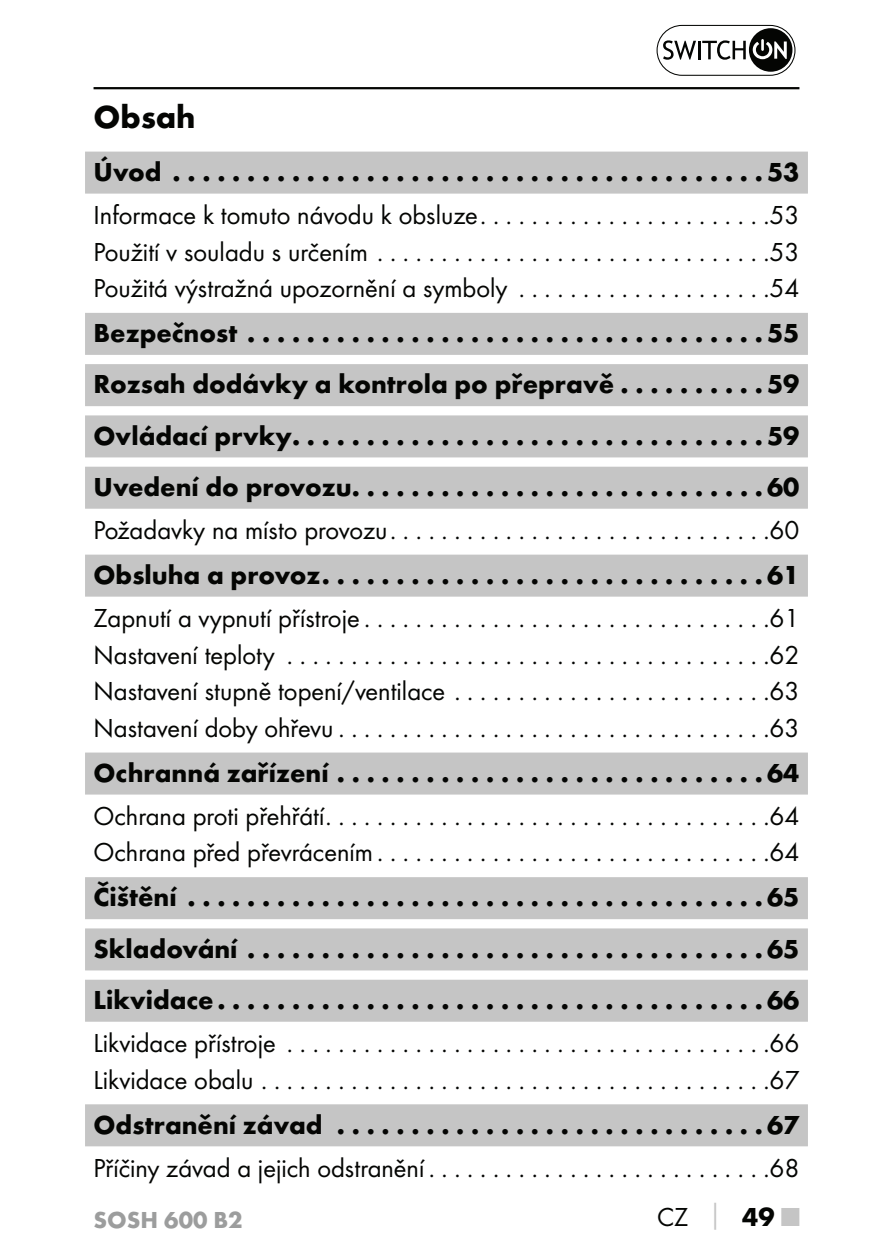
<style>
.page{position:relative;width:893px;height:1259px;background:#fff}
.page>*{position:absolute;margin:0;border:0;box-sizing:border-box;transform-origin:0 0}
.t1{font:700 33px "Futura";color:#040503}
.t2{font:27px/36.6px "Futura Boo";color:#040503;text-align:justify}
.t3{font:700 27px/51.3px "Futura";color:#040503;text-align:justify}
.t4{font:700 24px "Futura";color:#9c9d9d}
.s1{font-family:"Futura";font-weight:700;color:#c5c5c5}
.s2{font-family:"Futura";font-weight:700}
</style>
<div class="page">
<hr style="left:94px;top:87px;width:705px;height:2px;background:#040503">
<svg style="left:657px;top:25px;width:138px;height:51px"></svg>
<div style="left:85px;top:152px;width:723px;height:42px;background:#c5c5c5"></div>
<div style="left:85px;top:313px;width:723px;height:42px;background:#c5c5c5"></div>
<div style="left:85px;top:364px;width:723px;height:42px;background:#c5c5c5"></div>
<div style="left:85px;top:415px;width:723px;height:42px;background:#c5c5c5"></div>
<div style="left:85px;top:467px;width:723px;height:42px;background:#c5c5c5"></div>
<div style="left:85px;top:554px;width:723px;height:42px;background:#c5c5c5"></div>
<div style="left:85px;top:752px;width:723px;height:42px;background:#c5c5c5"></div>
<div style="left:85px;top:877px;width:723px;height:42px;background:#c5c5c5"></div>
<div style="left:85px;top:928px;width:723px;height:42px;background:#c5c5c5"></div>
<div style="left:85px;top:979px;width:723px;height:42px;background:#c5c5c5"></div>
<div style="left:85px;top:1104px;width:723px;height:42px;background:#c5c5c5"></div>
<p class="t1" style="left:94px;top:104px;width:104px">Obsah</p>
<p class="t3" style="left:94px;top:148px;width:707px">Úvod ........................................53</p>
<p class="t2" style="left:94px;top:198px;width:707px">Informace k tomuto návodu k obsluze . . . . . . . . . . . . . . . . . . . . . . .53<br>Použití v souladu s určením ...............................53<br>Použitá výstražná upozornění a symboly . . . . . . . . . . . . . . . . . . . .54</p>
<p class="t3" style="left:94px;top:310px;width:707px">Bezpečnost ...................................55<br>Rozsah dodávky a kontrola po přepravě . . . . . . . . . . 59<br>Ovládací prvky ................................59<br>Uvedení do provozu. . . . . . . . . . . . . . . . . . . . . . . . . . . . 60</p>
<p class="t2" style="left:94px;top:513px;width:707px">Požadavky na místo provozu ..............................60</p>
<p class="t3" style="left:94px;top:551px;width:707px">Obsluha a provoz ..............................61</p>
<p class="t2" style="left:94px;top:601px;width:707px">Zapnutí a vypnutí přístroje ................................61<br>Nastavení teploty ......................................62<br>Nastavení stupně topení/ventilace . . . . . . . . . . . . . . . . . . . . . . . . .63<br>Nastavení doby ohřevu ..................................63</p>
<p class="t3" style="left:94px;top:749px;width:707px">Ochranná zařízení .............................64</p>
<p class="t2" style="left:94px;top:799px;width:707px">Ochrana proti přehřátí ...................................64<br>Ochrana před převrácením ...............................64</p>
<p class="t3" style="left:94px;top:874px;width:707px">Čištění .......................................65<br>Skladování ...................................65<br>Likvidace .....................................66</p>
<p class="t2" style="left:94px;top:1026px;width:707px">Likvidace přístroje ......................................66<br>Likvidace obalu ........................................67</p>
<p class="t3" style="left:94px;top:1101px;width:707px">Odstranění závad .............................67</p>
<p class="t2" style="left:94px;top:1150px;width:707px">Příčiny závad a jejich odstranění . . . . . . . . . . . . . . . . . . . . . . . . . . .68</p>
<p class="t4" style="left:94px;top:1211px;width:151px">SOSH 600 B2</p>
<p class="t2" style="left:657px;top:1200px;width:144px">CZ <span class="s1">│</span> <span class="s2">49</span> <span class="s1">■</span></p>
</div>
